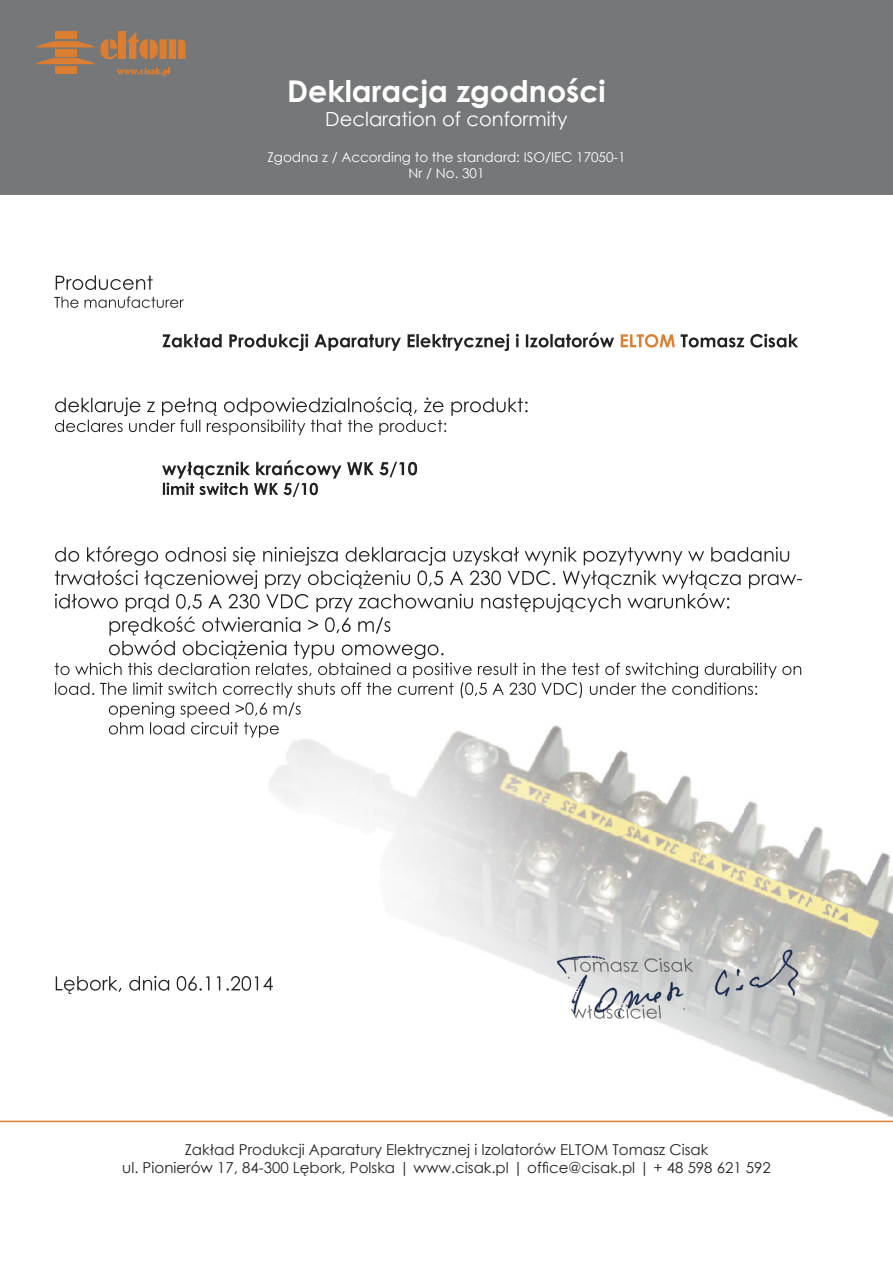
<style>
.page{position:relative;width:893px;height:1263px;background:#fff}
.page>*{position:absolute;margin:0;border:0;box-sizing:border-box;transform-origin:0 0}
.t1{font:700 30px "Century Gothic";color:#fff}
.t2{font:19.5px "Century Gothic";color:#fff}
.t3{font:15px/18px "Century Gothic";color:#222223;text-align:center}
.t4{font:13.5px/16.2px "Century Gothic";color:#fff;text-align:center}
</style>
<div class="page">
<img style="left:262px;top:737px;width:631px;height:386px">
<div style="left:0;top:0;width:893px;height:194px;background:#757779"></div>
<svg style="left:55px;top:546px;width:747px;height:191px"></svg>
<svg style="left:162px;top:460px;width:255px;height:37px"></svg>
<svg style="left:55px;top:397px;width:473px;height:38px"></svg>
<svg style="left:681px;top:334px;width:117px;height:14px"></svg>
<svg style="left:621px;top:334px;width:54px;height:14px"></svg>
<svg style="left:162px;top:332px;width:452px;height:19px"></svg>
<svg style="left:54px;top:296px;width:130px;height:12px"></svg>
<svg style="left:56px;top:275px;width:97px;height:15px"></svg>
<hr style="left:0;top:1121px;width:893px;height:1px;background:#dc7f33">
<div style="left:55px;top:31px;width:21px;height:8px;background:#db7e32"></div>
<svg style="left:36px;top:32px;width:149px;height:44px"></svg>
<svg style="left:571px;top:1016px;width:90px;height:3px"></svg>
<img style="left:553px;top:930px;width:247px;height:86px">
<svg style="left:56px;top:976px;width:217px;height:18px"></svg>
<h1 class="t1" style="left:287px;top:69px;width:320px">Deklaracja zgodności</h1>
<h2 class="t2" style="left:325px;top:105px;width:244px">Declaration of conformity</h2>
<p class="t4" style="left:267px;top:148px;width:360px">Zgodna z / According to the standard: ISO/IEC 17050-1<br>Nr / No. 301</p>
<p class="t3" style="left:122px;top:1140px;width:650px">Zakład Produkcji Aparatury Elektrycznej i Izolatorów ELTOM Tomasz Cisak<br>ul. Pionierów 17, 84-300 Lębork, Polska | www.cisak.pl | office@cisak.pl | + 48 598 621 592</p>
</div>
